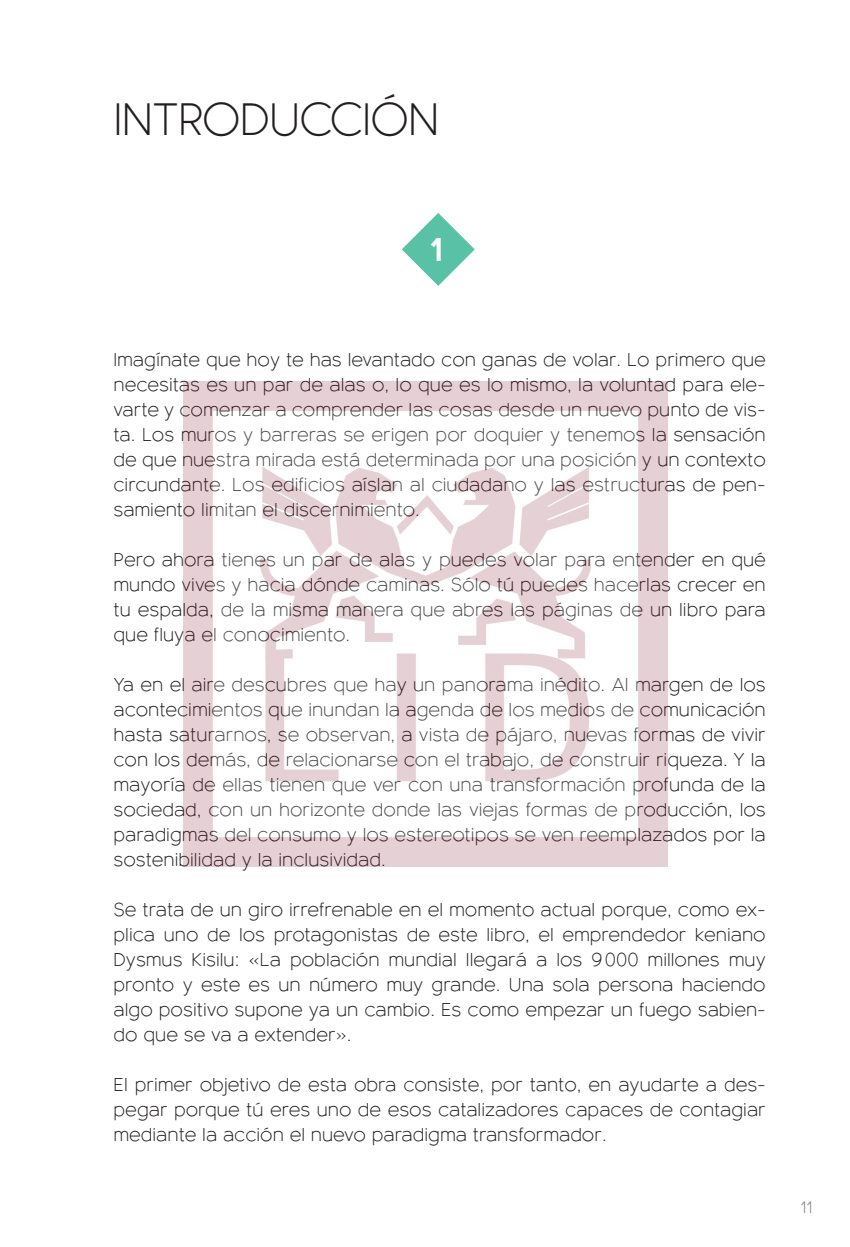
<style>
.page{position:relative;width:850px;height:1247px;background:#fff}
.page>*{position:absolute;margin:0;border:0;box-sizing:border-box;transform-origin:0 0}
.Titulo{font:300 44px "Bambino New";letter-spacing:-.02em;color:#231f20}
.Titulo-2{font:700 32px "Bambino New";color:#fff}
.Texto_entrevista{font:300 18px/25px "Bambino New";color:#231f20;text-align:justify}
.t1{font:300 16px "Bambino New";color:#76787b}
</style>
<div class="page">
<svg style="left:402px;top:213px;width:73px;height:73px"></svg>
<img style="left:183px;top:382px;width:484px;height:484px">
<p class="Titulo" style="left:113px;top:82px;width:327px">INTRODUCCIÓN</p>
<p class="Titulo-2" style="left:430px;top:221px;width:15px">1</p>
<p class="Texto_entrevista" style="left:113px;top:345px;width:654px">Imagínate que hoy te has levantado con ganas de volar. Lo primero que necesitas es un par de alas o, lo que es lo mismo, la voluntad para ele&shy;varte y comenzar a comprender las cosas desde un nuevo punto de vis&shy;ta. Los muros y barreras se erigen por doquier y tenemos la sensación de que nuestra mirada está determinada por una posición y un contexto circundante. Los edificios aíslan al ciudadano y las estructuras de pen&shy;samiento limitan el discernimiento.</p>
<p class="Texto_entrevista" style="left:113px;top:545px;width:654px">Pero ahora tienes un par de alas y puedes volar para entender en qué mundo vives y hacia dónde caminas. Sólo tú puedes hacerlas crecer en tu espalda, de la misma manera que abres las páginas de un libro para que fluya el conocimiento.</p>
<p class="Texto_entrevista" style="left:113px;top:670px;width:654px">Ya en el aire descubres que hay un panorama inédito. Al margen de los acontecimientos que inundan la agenda de los medios de comunicación hasta saturarnos, se observan, a vista de pájaro, nuevas formas de vivir con los demás, de relacionarse con el trabajo, de construir riqueza. Y la mayoría de ellas tienen que ver con una transformación profunda de la sociedad, con un horizonte donde las viejas formas de producción, los paradigmas del consumo y los estereotipos se ven reemplazados por la sostenibilidad y la inclusividad.</p>
<p class="Texto_entrevista" style="left:113px;top:895px;width:653px">Se trata de un giro irrefrenable en el momento actual porque, como ex&shy;plica uno de los protagonistas de este libro, el emprendedor keniano Dysmus Kisilu: «La población mundial llegará a los 9000 millones muy pronto y este es un número muy grande. Una sola persona haciendo algo positivo supone ya un cambio. Es como empezar un fuego sabien&shy;do que se va a extender».</p>
<p class="Texto_entrevista" style="left:113px;top:1070px;width:653px">El primer objetivo de esta obra consiste, por tanto, en ayudarte a des&shy;pegar porque tú eres uno de esos catalizadores capaces de contagiar mediante la acción el nuevo paradigma transformador.</p>
<p class="t1" style="left:800px;top:1194px;width:14px">11</p>
</div>
